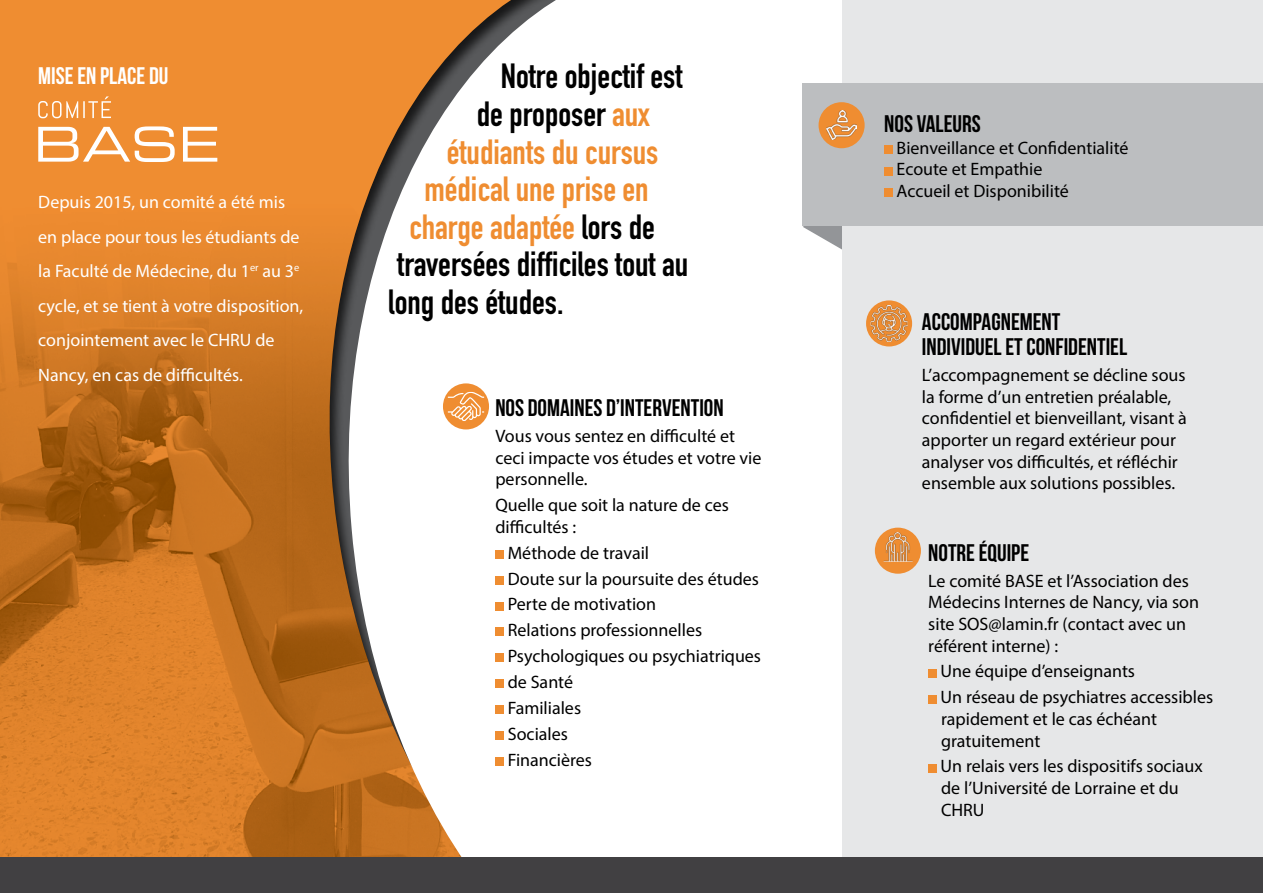
<style>
.page{position:relative;width:1263px;height:893px;background:#fff}
.page>*{position:absolute;margin:0;border:0;box-sizing:border-box;transform-origin:0 0}
.t1{font:700 34.5px "DIN Condensed";color:#000}
.t2{font:700 34.5px "DIN Condensed";color:#ef8d31}
.t3{font:700 24px/25.5px "Bebas Neue";color:#000}
.t4{font:700 24px "Bebas Neue";color:#fff}
.t5{font:18px/21.6px "Myriad Pro";color:#000}
.t6{font:18px/34.5px "Myriad Pro";color:#fff}
.s1{color:#ef8d31}
.s2{color:#000}
</style>
<div class="page">
<div style="left:0;top:0;width:556px;height:893px;background:#ef8d31"></div>
<img style="left:0;top:118px;width:245px;height:740px">
<svg style="left:245px;top:250px;width:81px;height:608px;background:#bd6c1c"></svg>
<svg style="left:326px;top:0;width:516px;height:858px"></svg>
<div style="left:842px;top:0;width:421px;height:889px;background:#e6e7e8"></div>
<div style="left:0;top:858px;width:1263px;height:35px;background:#414042"></div>
<svg style="left:803px;top:225px;width:39px;height:24px"></svg>
<div style="left:803px;top:83px;width:460px;height:142px;background:#bcbec0"></div>
<div style="left:495px;top:550px;width:9px;height:9px;background:#ef8d31"></div>
<div style="left:495px;top:576px;width:9px;height:8px;background:#ef8d31"></div>
<div style="left:495px;top:602px;width:9px;height:8px;background:#ef8d31"></div>
<div style="left:495px;top:628px;width:9px;height:8px;background:#ef8d31"></div>
<div style="left:495px;top:654px;width:9px;height:8px;background:#ef8d31"></div>
<div style="left:495px;top:679px;width:9px;height:9px;background:#ef8d31"></div>
<div style="left:495px;top:705px;width:9px;height:9px;background:#ef8d31"></div>
<div style="left:495px;top:731px;width:9px;height:9px;background:#ef8d31"></div>
<div style="left:495px;top:757px;width:9px;height:8px;background:#ef8d31"></div>
<div style="left:928px;top:669px;width:9px;height:8px;background:#ef8d31"></div>
<div style="left:928px;top:695px;width:9px;height:8px;background:#ef8d31"></div>
<div style="left:928px;top:764px;width:9px;height:8px;background:#ef8d31"></div>
<svg style="left:38px;top:126px;width:179px;height:36px"></svg>
<svg style="left:38px;top:96px;width:73px;height:22px"></svg>
<div style="left:443px;top:383px;width:46px;height:46px;background:#ef8d31;border-radius:50%"></div>
<svg style="left:448px;top:392px;width:36px;height:29px"></svg>
<div style="left:875px;top:528px;width:46px;height:46px;background:#ef8d31;border-radius:50%"></div>
<img style="left:883px;top:532px;width:30px;height:30px">
<div style="left:866px;top:300px;width:46px;height:46px;background:#ef8d31;border-radius:50%"></div>
<img style="left:871px;top:305px;width:36px;height:37px">
<div style="left:884px;top:145px;width:9px;height:9px;background:#ef8d31"></div>
<div style="left:884px;top:167px;width:9px;height:8px;background:#ef8d31"></div>
<div style="left:884px;top:188px;width:9px;height:9px;background:#ef8d31"></div>
<div style="left:818px;top:102px;width:47px;height:46px;background:#ef8d31;border-radius:50%"></div>
<img style="left:827px;top:110px;width:29px;height:30px">
<h2 class="t4" style="left:38px;top:63px;width:132px">MISE EN PLACE DU</h2>
<p class="t6" style="left:38px;top:184px;width:267px">Depuis 2015, un comité a été mis en place pour tous les étudiants de la Faculté de Médecine, du 1<sup>er</sup> au 3<sup>e </sup>cycle, et se tient à votre disposition, conjointement avec le CHRU de<br>Nancy, en cas de difficultés.</p>
<h1 class="t1" style="left:501px;top:53px;width:183px">Notre objectif est</h1>
<h1 class="t1" style="left:477px;top:91px;width:174px">de proposer <span class="s1">aux</span></h1>
<h1 class="t2" style="left:447px;top:128px;width:213px">étudiants du cursus</h1>
<h1 class="t2" style="left:424px;top:166px;width:226px">médical une prise en</h1>
<h1 class="t2" style="left:409px;top:203px;width:247px">charge adaptée <span class="s2">lors de</span></h1>
<h1 class="t1" style="left:397px;top:241px;width:292px">traversées difficiles tout au</h1>
<h1 class="t1" style="left:388px;top:278px;width:177px">long des études.</h1>
<h2 class="t3" style="left:495px;top:395px;width:230px">NOS DOMAINES D’INTERVENTION</h2>
<p class="t5" style="left:495px;top:425px;width:268px">Vous vous sentez en difficulté et ceci impacte vos études et votre vie personnelle.</p>
<p class="t5" style="left:495px;top:494px;width:235px">Quelle que soit la nature de ces difficultés :</p>
<p class="t5" style="left:508px;top:539px;width:255px;line-height:25.8px">Méthode de travail<br>Doute sur la poursuite des études<br>Perte de motivation<br>Relations professionnelles<br>Psychologiques ou psychiatriques de Santé<br>Familiales<br>Sociales<br>Financières</p>
<h2 class="t3" style="left:884px;top:111px;width:98px">NOS VALEURS</h2>
<p class="t5" style="left:896px;top:137px;width:233px">Bienveillance et Confidentialité<br>Ecoute et Empathie<br>Accueil et Disponibilité</p>
<h2 class="t3" style="left:922px;top:309px;width:207px">ACCOMPAGNEMENT<br>INDIVIDUEL ET CONFIDENTIEL</h2>
<p class="t5" style="left:922px;top:364px;width:266px">L’accompagnement se décline sous la forme d’un entretien préalable, confidentiel et bienveillant, visant à apporter un regard extérieur pour analyser vos difficultés, et réfléchir ensemble aux solutions possibles.</p>
<h2 class="t3" style="left:928px;top:540px;width:102px">NOTRE ÉQUIPE</h2>
<p class="t5" style="left:928px;top:570px;width:272px">Le comité BASE et l’Association des<br>Médecins Internes de Nancy, via son site SOS@lamin.fr (contact avec un référent interne) :</p>
<p class="t5" style="left:941px;top:658px;width:274px;line-height:25.8px">Une équipe d’enseignants<br>Un réseau de psychiatres accessibles</p>
<p class="t5" style="left:941px;top:708px;width:218px">rapidement et le cas échéant gratuitement</p>
<p class="t5" style="left:941px;top:755px;width:264px">Un relais vers les dispositifs sociaux de l’Université de Lorraine et du<br>CHRU</p>
</div>
